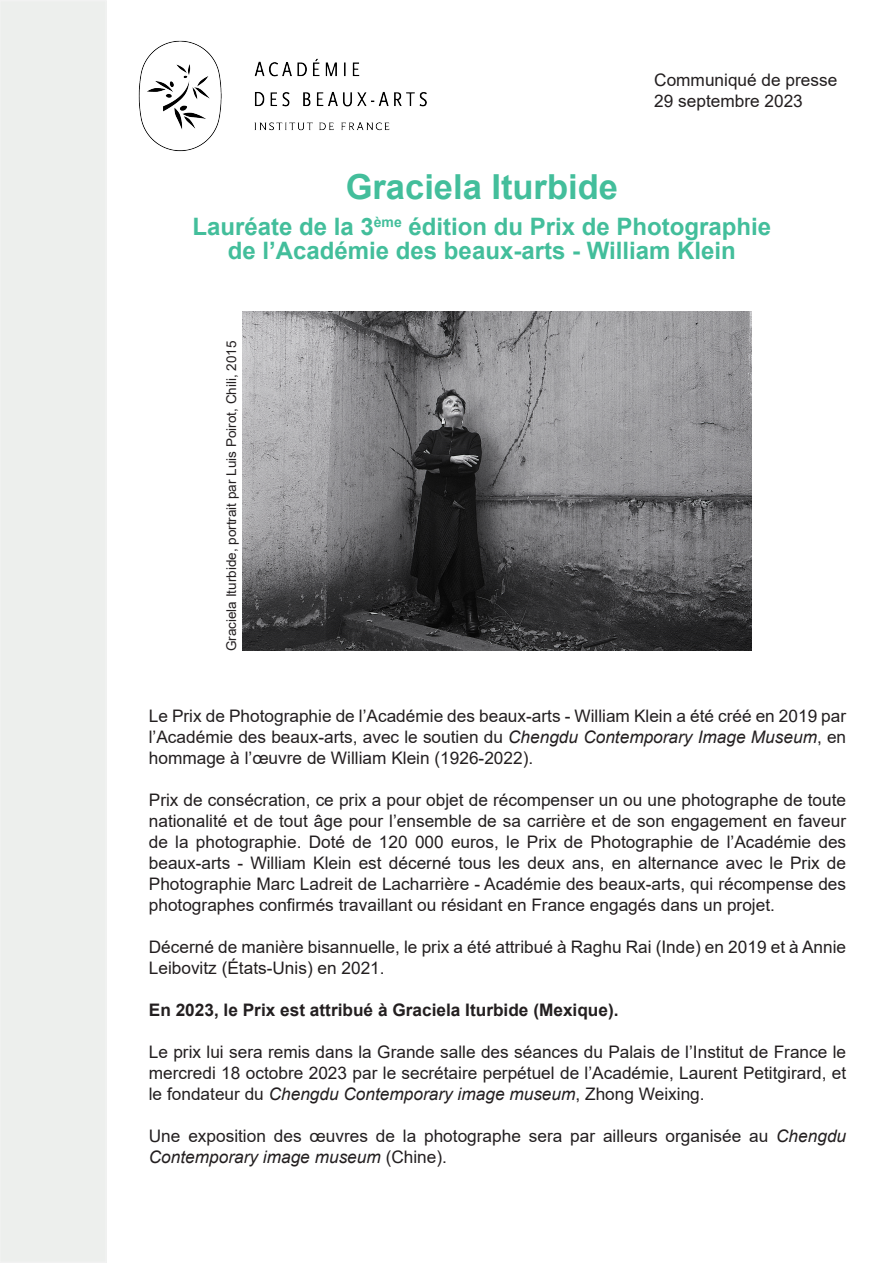
<style>
.page{position:relative;width:893px;height:1263px;background:#fff}
.page>*{position:absolute;margin:0;border:0;box-sizing:border-box;transform-origin:0 0}
.t1{font:700 34.5px "Arial";color:#43be9b}
.t2{font:700 24px "Arial";color:#43be9b}
.t3{font:17.25px/21px "Arial";color:#231f20;text-align:justify}
.t4{font:700 17.25px "Arial";color:#231f20}
.t5{font:13.5px "Arial";color:#231f20}
.s1{font-style:italic}
</style>
<div class="page">
<div style="left:0;top:1px;width:106px;height:1261px;background:#edefed"></div>
<div style="left:0;top:0;width:107px;height:1263px;border:2px solid #f2f2f2"></div>
<img style="left:138px;top:40px;width:289px;height:112px">
<img style="left:242px;top:311px;width:510px;height:340px">
<p class="t3" style="left:654px;top:69px;width:185px">Communiqué de presse</p>
<p class="t3" style="left:654px;top:90px;width:150px">29 septembre 2023</p>
<p class="t1" style="left:346px;top:163px;width:274px">Graciela Iturbide</p>
<p class="t2" style="left:192px;top:210px;width:580px">Lauréate de la 3<sup>ème</sup> édition du Prix de Photographie</p>
<p class="t2" style="left:228px;top:234px;width:509px">de l’Académie des beaux-arts - William Klein</p>
<p class="t5" style="left:222px;top:651px;width:312px;rotate:-90deg">Graciela Iturbide, portrait par Luis Poirot, Chili, 2015</p>
<p class="t3" style="left:149px;top:705px;width:699px">Le Prix de Photographie de l’Académie des beaux-arts - William Klein a été créé en 2019 par l’Académie des beaux-arts, avec le soutien du <span class="s1">Chengdu Contemporary Image Museum</span>, en hommage à l’œuvre de William Klein (1926-2022).</p>
<p class="t3" style="left:149px;top:789px;width:699px">Prix de consécration, ce prix a pour objet de récompenser un ou une photographe de toute nationalité et de tout âge pour l’ensemble de sa carrière et de son engagement en faveur de la photographie. Doté de 120 000 euros, le Prix de Photographie de l’Académie des beaux-arts - William Klein est décerné tous les deux ans, en alternance avec le Prix de Photographie Marc Ladreit de Lacharrière - Académie des beaux-arts, qui récompense des photographes confirmés travaillant ou résidant en France engagés dans un projet.</p>
<p class="t3" style="left:149px;top:936px;width:699px">Décerné de manière bisannuelle, le prix a été attribué à Raghu Rai (Inde) en 2019 et à Annie<br>Leibovitz (États-Unis) en 2021.</p>
<p class="t4" style="left:149px;top:998px;width:471px">En 2023, le Prix est attribué à Graciela Iturbide (Mexique).</p>
<p class="t3" style="left:149px;top:1041px;width:699px">Le prix lui sera remis dans la Grande salle des séances du Palais de l’Institut de France le mercredi 18 octobre 2023 par le secrétaire perpétuel de l’Académie, Laurent Petitgirard, et le fondateur du <span class="s1">Chengdu Contemporary image museum</span>, Zhong Weixing.</p>
<p class="t3" style="left:149px;top:1125px;width:699px">Une exposition des œuvres de la photographe sera par ailleurs organisée au <span class="s1">Chengdu<br>Contemporary image museum</span> (Chine).</p>
</div>
